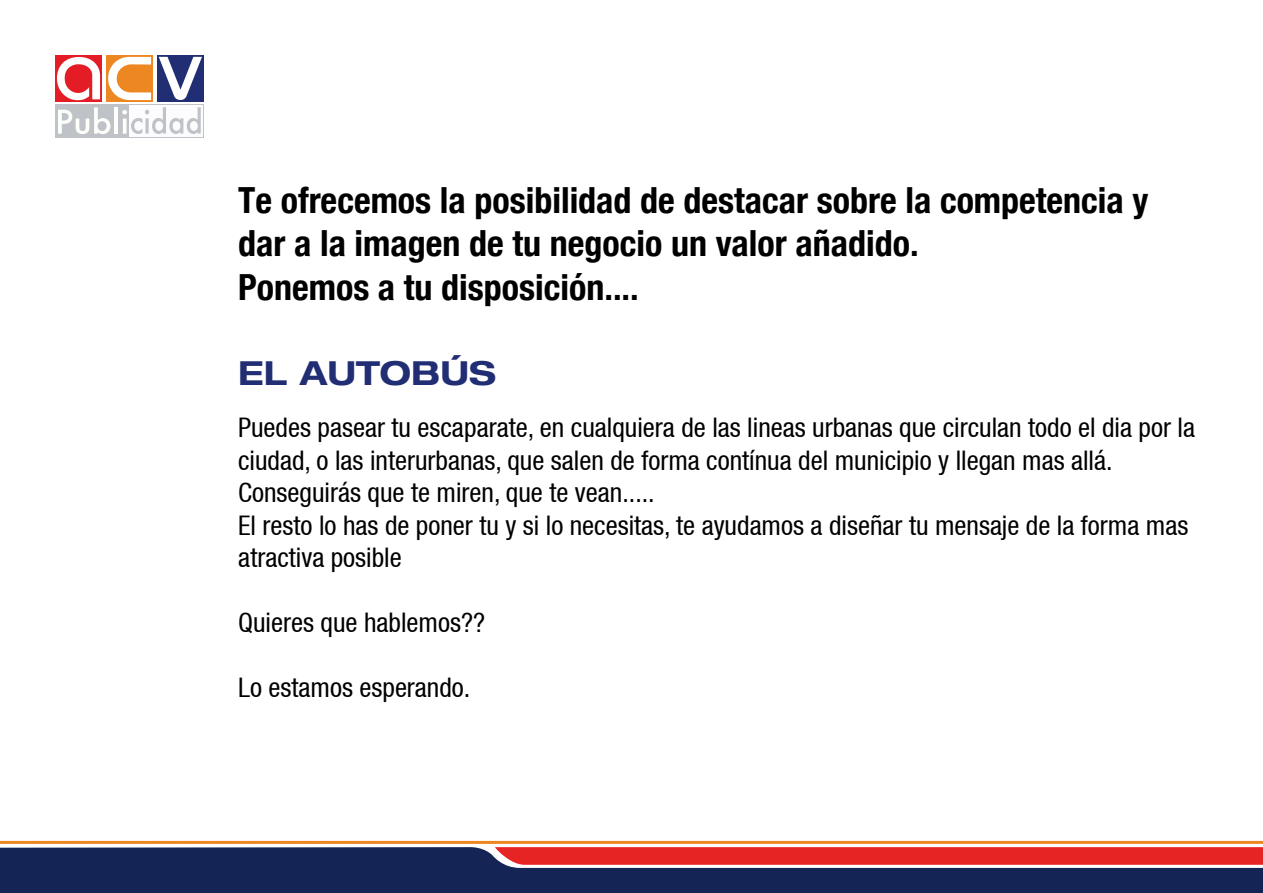
<style>
.page{position:relative;width:1263px;height:893px;background:#fff}
.page>*{position:absolute;margin:0;border:0;box-sizing:border-box;transform-origin:0 0}
.t1{font:700 condensed 36px/43.2px "Helvetica Neue";color:#000}
.t2{font:700 expanded 33px "Helvetica 73";color:#212e73}
.t3{font:condensed 27px/32.4px "Helvetica Neue LT";color:#000}
</style>
<div class="page">
<hr style="left:0;top:841px;width:1263px;height:3px;background:#ed8721">
<svg style="left:0;top:847px;width:1263px;height:46px;background:#502e51"></svg>
<svg style="left:55px;top:55px;width:47px;height:47px"></svg>
<svg style="left:107px;top:55px;width:46px;height:47px"></svg>
<div style="left:157px;top:55px;width:47px;height:47px;background:#212e73"></div>
<svg style="left:108px;top:57px;width:43px;height:43px"></svg>
<svg style="left:159px;top:57px;width:43px;height:43px"></svg>
<svg style="left:57px;top:57px;width:43px;height:43px"></svg>
<div style="left:55px;top:104px;width:149px;height:34px;background:#bfc2c7"></div>
<div style="left:130px;top:105px;width:73px;height:32px;background:#fcfcff"></div>
<svg style="left:58px;top:107px;width:52px;height:27px"></svg>
<hr style="left:114px;top:107px;width:4px;height:27px;background:#fcfffa">
<svg style="left:122px;top:107px;width:79px;height:27px"></svg>
<h1 class="t1" style="left:238px;top:178px;width:912px">Te ofrecemos la posibilidad de destacar sobre la competencia y dar a la imagen de tu negocio un valor añadido.<br>Ponemos a tu disposición....</h1>
<p class="t2" style="left:238px;top:353px;width:259px">EL AUTOBÚS</p>
<p class="t3" style="left:238px;top:411px;width:958px">Puedes pasear tu escaparate, en cualquiera de las lineas urbanas que circulan todo el dia por la ciudad, o las interurbanas, que salen de forma contínua del municipio y llegan mas allá.<br>Conseguirás que te miren, que te vean.....<br>El resto lo has de poner tu y si lo necesitas, te ayudamos a diseñar tu mensaje de la forma mas atractiva posible</p>
<p class="t3" style="left:238px;top:606px;width:248px">Quieres que hablemos??</p>
<p class="t3" style="left:238px;top:671px;width:234px">Lo estamos esperando.</p>
</div>
